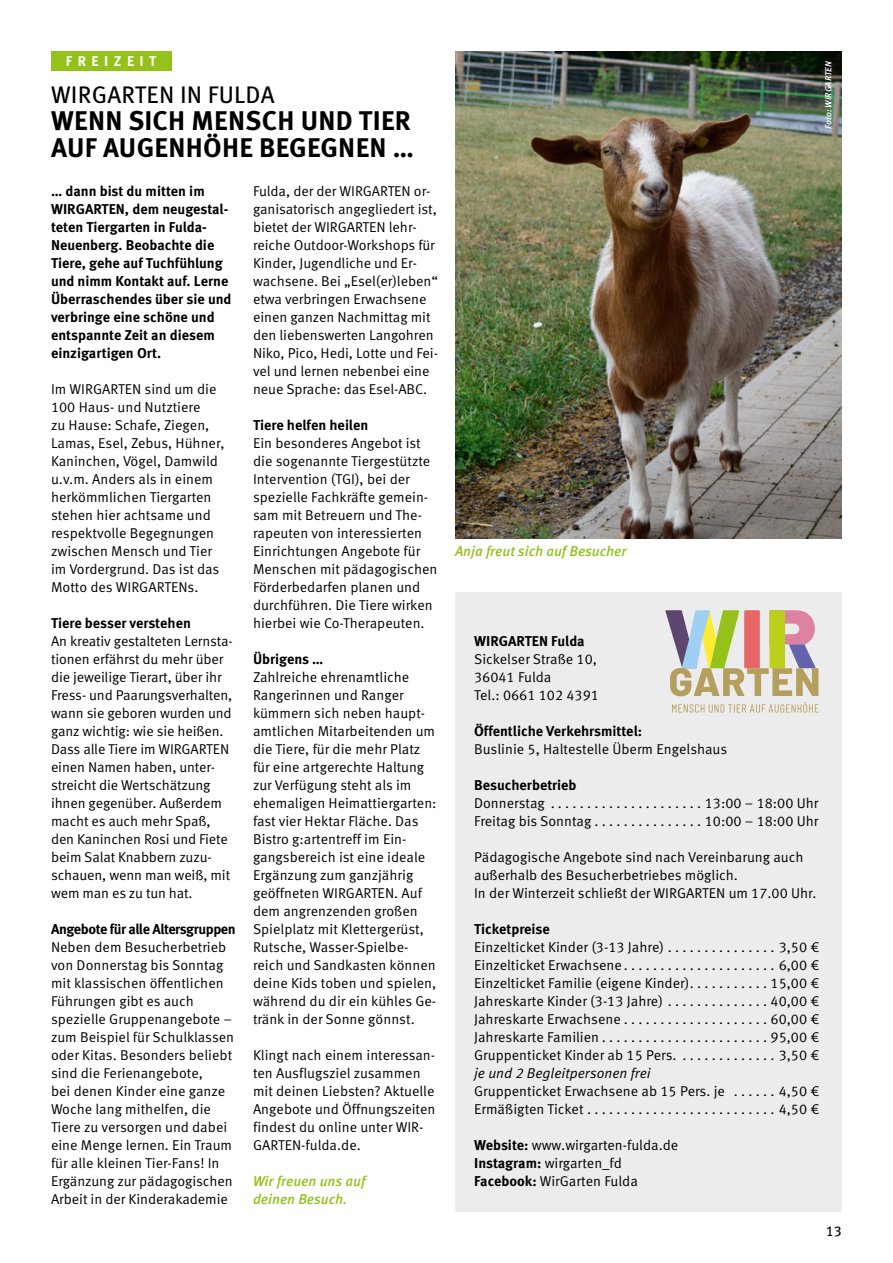
<style>
.page{position:relative;width:893px;height:1263px;background:#fff}
.page>*{position:absolute;margin:0;border:0;box-sizing:border-box;transform-origin:0 0}
.t1{font:700 27px/27px "Meta Pro";letter-spacing:.01em;color:#000}
.t2{font:24px "Meta Pro";letter-spacing:.01em;color:#000}
.t3{font:14.25px/18px "Meta Pro Norm";color:#000}
.t4{font:700 14.25px/18px "Meta Pro";color:#000}
.t5{font:italic 500 14.25px/18px "Meta Pro";color:#94c11a}
.t6{font:700 14.25px "Meta Pro";letter-spacing:-.03em;color:#000}
.t7{font:14.25px "Meta Pro Norm Ita";color:#000}
.t8{font:700 14.25px "Meta Pro";letter-spacing:.38em;color:#fff}
.t9{font:14.25px "Meta Pro";color:#000}
.t10{font:italic 500 9px "Meta Pro";letter-spacing:-.005em;color:#fff}
.s1{font-family:"Meta Pro";font-weight:700}
</style>
<div class="page">
<div style="left:455px;top:592px;width:387px;height:620px;background:#ececec;border-radius:2px"></div>
<div style="left:51px;top:51px;width:120px;height:19px;background:#94c11a"></div>
<img style="left:455px;top:51px;width:387px;height:487px">
<svg style="left:672px;top:702px;width:147px;height:11px"></svg>
<svg style="left:665px;top:610px;width:153px;height:86px"></svg>
<p class="t8" style="left:66px;top:50px;width:92px">FREIZEIT</p>
<h2 class="t2" style="left:51px;top:76px;width:225px">WIRGARTEN IN FULDA</h2>
<h1 class="t1" style="left:51px;top:106px;width:364px">WENN SICH MENSCH UND TIER<br>AUF AUGENHÖHE BEGEGNEN …</h1>
<p class="t4" style="left:51px;top:181px;width:182px">… dann bist du mitten im<br>WIRGARTEN, dem neugestal&shy;teten Tiergarten in Fulda-<br>Neuenberg. Beobachte die<br>Tiere, gehe auf Tuchfühlung und nimm Kontakt auf. Lerne<br>Überraschendes über sie und verbringe eine schöne und entspannte Zeit an diesem einzigartigen Ort.</p>
<p class="t3" style="left:51px;top:379px;width:175px">Im WIRGARTEN sind um die<br>100 Haus- und Nutztiere<br>zu Hause: Schafe, Ziegen,<br>Lamas, Esel, Zebus, Hühner,<br>Kaninchen, Vögel, Damwild u.v.m. Anders als in einem herkömmlichen Tiergarten stehen hier achtsame und respektvolle Begegnungen zwischen Mensch und Tier im Vordergrund. Das ist das<br>Motto des WIRGARTENs.</p>
<p class="t4" style="left:51px;top:613px;width:141px">Tiere besser verstehen</p>
<p class="t3" style="left:51px;top:631px;width:183px">An kreativ gestalteten Lernsta&shy;tionen erfährst du mehr über die jeweilige Tierart, über ihr<br>Fress- und Paarungsverhalten, wann sie geboren wurden und ganz wichtig: wie sie heißen.<br>Dass alle Tiere im WIRGARTEN einen Namen haben, unter&shy;streicht die Wertschätzung ihnen gegenüber. Außerdem macht es auch mehr Spaß, den Kaninchen Rosi und Fiete beim Salat Knabbern zuzu&shy;schauen, wenn man weiß, mit wem man es zu tun hat.</p>
<p class="t6" style="left:51px;top:918px;width:186px">Angebote für alle Altersgruppen</p>
<p class="t3" style="left:51px;top:937px;width:185px">Neben dem Besucherbetrieb von Donnerstag bis Sonntag mit klassischen öffentlichen<br>Führungen gibt es auch spezielle Gruppenangebote – zum Beispiel für Schulklassen oder Kitas. Besonders beliebt sind die Ferienangebote,<br>bei denen Kinder eine ganze<br>Woche lang mithelfen, die<br>Tiere zu versorgen und dabei eine Menge lernen. Ein Traum für alle kleinen Tier-Fans! In<br>Ergänzung zur pädagogischen<br>Arbeit in der Kinderakademie</p>
<p class="t3" style="left:253px;top:181px;width:186px">Fulda, der der WIRGARTEN or&shy;ganisatorisch angegliedert ist, bietet der WIRGARTEN lehr&shy;reiche Outdoor-Workshops für<br>Kinder, Jugendliche und Er&shy;wachsene. Bei „Esel(er)leben“ etwa verbringen Erwachsene einen ganzen Nachmittag mit den liebenswerten Langohren<br>Niko, Pico, Hedi, Lotte und Fei&shy;vel und lernen nebenbei eine neue Sprache: das Esel-ABC.</p>
<p class="t4" style="left:253px;top:415px;width:117px">Tiere helfen heilen</p>
<p class="t3" style="left:253px;top:433px;width:186px">Ein besonderes Angebot ist die sogenannte Tiergestützte<br>Intervention (TGI), bei der spezielle Fachkräfte gemein&shy;sam mit Betreuern und The&shy;rapeuten von interessierten<br>Einrichtungen Angebote für<br>Menschen mit pädagogischen<br>Förderbedarfen planen und durchführen. Die Tiere wirken hierbei wie Co-Therapeuten.</p>
<p class="t4" style="left:253px;top:649px;width:72px">Übrigens …</p>
<p class="t3" style="left:253px;top:667px;width:185px">Zahlreiche ehrenamtliche<br>Rangerinnen und Ranger kümmern sich neben haupt&shy;amtlichen Mitarbeitenden um die Tiere, für die mehr Platz für eine artgerechte Haltung zur Verfügung steht als im ehemaligen Heimattiergarten: fast vier Hektar Fläche. Das<br>Bistro g:artentreff im Ein&shy;gangsbereich ist eine ideale<br>Ergänzung zum ganzjährig geöffneten WIRGARTEN. Auf dem angrenzenden großen<br>Spielplatz mit Klettergerüst,<br>Rutsche, Wasser-Spielbe&shy;reich und Sandkasten können deine Kids toben und spielen, während du dir ein kühles Ge&shy;tränk in der Sonne gönnst.</p>
<p class="t3" style="left:253px;top:1045px;width:184px">Klingt nach einem interessan&shy;ten Ausflugsziel zusammen mit deinen Liebsten? Aktuelle<br>Angebote und Öffnungszeiten findest du online unter WIR-<br>GARTEN-fulda.de.</p>
<p class="t5" style="left:253px;top:1171px;width:114px">Wir freuen uns auf deinen Besuch.</p>
<p class="t5" style="left:455px;top:541px;width:173px">Anja freut sich auf Besucher</p>
<p class="t10" style="left:821px;top:129px;width:69px;rotate:-90deg">Foto: WIRGARTEN</p>
<p class="t4" style="left:474px;top:631px;width:112px">WIRGARTEN Fulda</p>
<p class="t3" style="left:474px;top:649px;width:126px">Sickelser Straße 10,<br>36041 Fulda<br>Tel.: 0661 102 4391</p>
<p class="t4" style="left:474px;top:721px;width:169px">Öffentliche Verkehrsmittel:</p>
<p class="t3" style="left:474px;top:739px;width:255px">Buslinie 5, Haltestelle Überm Engelshaus</p>
<p class="t4" style="left:474px;top:775px;width:104px">Besucherbetrieb</p>
<p class="t3" style="left:474px;top:793px;width:82px">Donnerstag .....................</p>
<p class="t3" style="left:705px;top:793px;width:115px">13:00 – 18:00 Uhr</p>
<p class="t3" style="left:474px;top:811px;width:125px">Freitag bis Sonntag ...............</p>
<p class="t3" style="left:705px;top:811px;width:115px">10:00 – 18:00 Uhr</p>
<p class="t3" style="left:474px;top:847px;width:344px">Pädagogische Angebote sind nach Vereinbarung auch außerhalb des Besucherbetriebes möglich.<br>In der Winterzeit schließt der WIRGARTEN um 17.00 Uhr.</p>
<p class="t4" style="left:474px;top:919px;width:77px">Ticketpreise</p>
<p class="t3" style="left:474px;top:937px;width:195px">Einzelticket Kinder (3-13 Jahre) ................</p>
<p class="t3" style="left:779px;top:937px;width:41px">3,50 €</p>
<p class="t3" style="left:474px;top:955px;width:155px">Einzelticket Erwachsene .....................</p>
<p class="t3" style="left:779px;top:955px;width:41px">6,00 €</p>
<p class="t3" style="left:474px;top:973px;width:221px">Einzelticket Familie (eigene Kinder) ...........</p>
<p class="t3" style="left:770px;top:973px;width:50px">15,00 €</p>
<p class="t3" style="left:474px;top:991px;width:194px">Jahreskarte Kinder (3-13 Jahre) ...............</p>
<p class="t3" style="left:770px;top:991px;width:50px">40,00 €</p>
<p class="t3" style="left:474px;top:1009px;width:155px">Jahreskarte Erwachsene ....................</p>
<p class="t3" style="left:770px;top:1009px;width:50px">60,00 €</p>
<p class="t3" style="left:474px;top:1027px;width:133px">Jahreskarte Familien .......................</p>
<p class="t3" style="left:770px;top:1027px;width:50px">95,00 €</p>
<p class="t3" style="left:474px;top:1045px;width:213px">Gruppenticket Kinder ab 15 Pers. .............</p>
<p class="t3" style="left:779px;top:1045px;width:41px">3,50 €</p>
<p class="t7" style="left:474px;top:1062px;width:178px">je und 2 Begleitpersonen frei</p>
<p class="t3" style="left:474px;top:1081px;width:259px">Gruppenticket Erwachsene ab 15 Pers. je .......</p>
<p class="t3" style="left:779px;top:1081px;width:41px">4,50 €</p>
<p class="t3" style="left:474px;top:1099px;width:118px">Ermäßigten Ticket ..........................</p>
<p class="t3" style="left:779px;top:1099px;width:41px">4,50 €</p>
<p class="t3" style="left:474px;top:1135px;width:206px"><span class="s1">Website:</span> www.wirgarten-fulda.de<br><span class="s1">Instagram:</span> wirgarten_fd<br><span class="s1">Facebook:</span> WirGarten Fulda</p>
<p class="t9" style="left:826px;top:1220px;width:18px">13</p>
</div>
